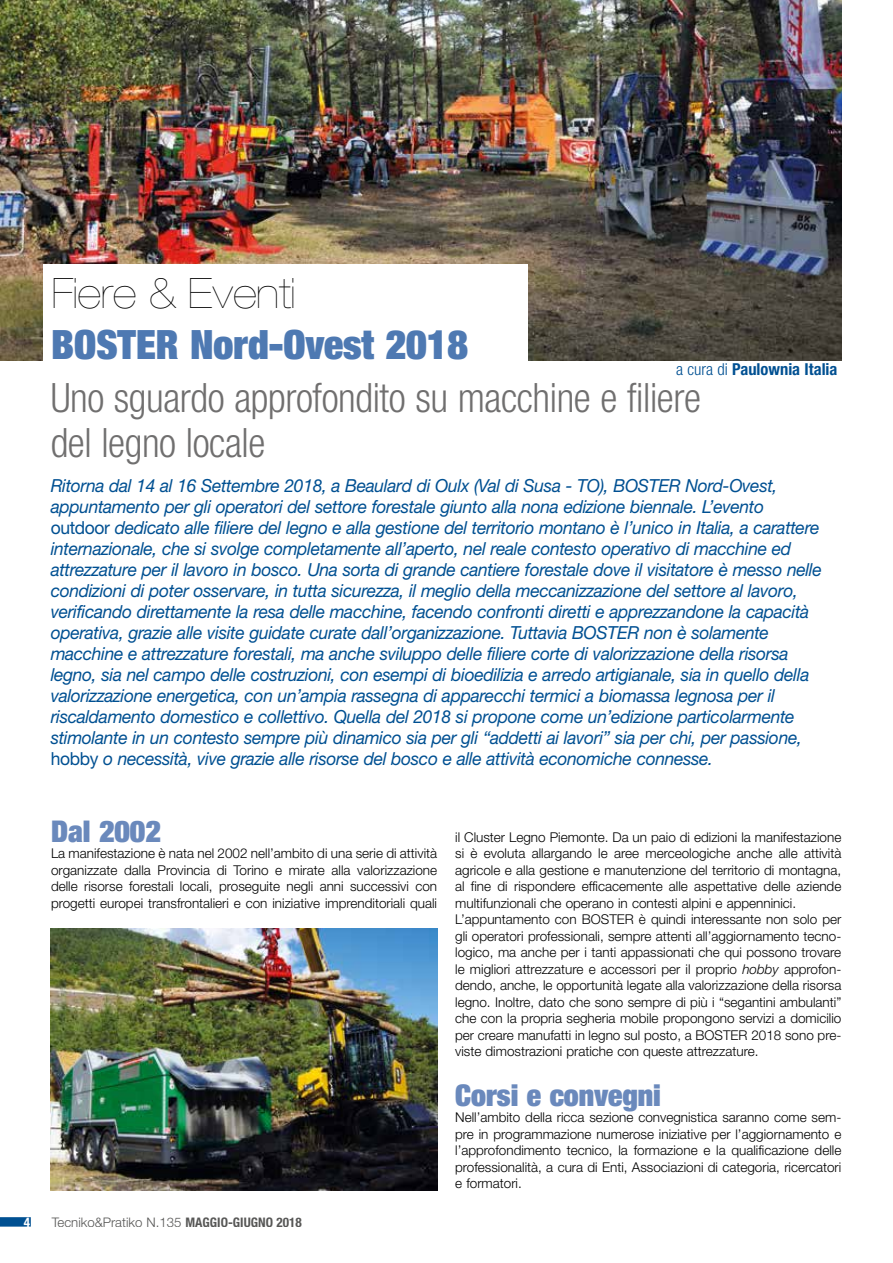
<style>
.page{position:relative;width:893px;height:1263px;background:#fff}
.page>*{position:absolute;margin:0;border:0;box-sizing:border-box;transform-origin:0 0}
.t1{font:200 expanded 42px "Helvetica Neue LT Std";color:#000;scale:.92 1}
.t2{font:300 condensed 40.5px/45px "Helvetica Neue LT Std";letter-spacing:-.01em;color:#706f6f}
.t3{font:900 condensed 40.5px "Helvetica Neue LT Std";color:#4e79b2}
.t4{font:900 condensed 30px "Helvetica Neue LT Std";color:#6a89bc}
.t5{font:italic 18px/21px "Helvetica Neue LT Std";letter-spacing:-.02em;color:#005092}
.t6{font:700 condensed 16.5px "Helvetica Neue LT Std";color:#005092}
.t7{font:300 13.5px/16.5px "Helvetica Neue LT Std";color:#000;text-align:justify}
.t8{font:300 13.2px "Helvetica Neue LT Std";color:#575756}
.t9{font:700 condensed 13.2px "Helvetica Neue LT Std";color:#fff}
.s1{font-weight:300}
.s2{font-style:normal}
.s3{font-weight:700;font-stretch:condensed}
.s4{font-style:italic}
</style>
<div class="page">
<div style="left:0;top:1217px;width:31px;height:9px;background:#005092"></div>
<img style="left:0;top:0;width:842px;height:361px">
<div style="left:43px;top:264px;width:484px;height:119px;background:#fff"></div>
<img style="left:51px;top:929px;width:387px;height:262px">
<h1 class="t1" style="left:51px;top:268px;width:267px">Fiere &amp; Eventi</h1>
<h2 class="t3" style="left:51px;top:319px;width:418px">BOSTER Nord-Ovest 2018</h2>
<p class="t6" style="left:676px;top:359px;width:163px"><span class="s1">a cura di</span> Paulownia Italia</p>
<h2 class="t2" style="left:51px;top:375px;width:652px">Uno sguardo approfondito su macchine e filiere del legno locale</h2>
<p class="t5" style="left:51px;top:475px;width:773px">Ritorna dal 14 al 16 Settembre 2018, a Beaulard di Oulx (Val di Susa - TO), BOSTER Nord-Ovest, appuntamento per gli operatori del settore forestale giunto alla nona edizione biennale. L’evento <span class="s2">outdoor</span> dedicato alle filiere del legno e alla gestione del territorio montano è l’unico in Italia, a carattere internazionale, che si svolge completamente all’aperto, nel reale contesto operativo di macchine ed attrezzature per il lavoro in bosco. Una sorta di grande cantiere forestale dove il visitatore è messo nelle condizioni di poter osservare, in tutta sicurezza, il meglio della meccanizzazione del settore al lavoro, verificando direttamente la resa delle macchine, facendo confronti diretti e apprezzandone la capacità operativa, grazie alle visite guidate curate dall’organizzazione. Tuttavia BOSTER non è solamente macchine e attrezzature forestali, ma anche sviluppo delle filiere corte di valorizzazione della risorsa legno, sia nel campo delle costruzioni, con esempi di bioedilizia e arredo artigianale, sia in quello della valorizzazione energetica, con un’ampia rassegna di apparecchi termici a biomassa legnosa per il riscaldamento domestico e collettivo. Quella del 2018 si propone come un’edizione particolarmente stimolante in un contesto sempre più dinamico sia per gli “addetti ai lavori” sia per chi, per passione, <span class="s2">hobby</span> o necessità, vive grazie alle risorse del bosco e alle attività economiche connesse.</p>
<h3 class="t4" style="left:51px;top:812px;width:111px">Dal 2002</h3>
<p class="t7" style="left:51px;top:845px;width:388px">La manifestazione è nata nel 2002 nell’ambito di una serie di attività organizzate dalla Provincia di Torino e mirate alla valorizzazione delle risorse forestali locali, proseguite negli anni successivi con progetti europei transfrontalieri e con iniziative imprenditoriali quali</p>
<p class="t9" style="left:24px;top:1214px;width:8px">4</p>
<p class="t8" style="left:52px;top:1214px;width:252px">Tecniko&amp;Pratiko N.135 <span class="s3">MAGGIO-GIUGNO 2018</span></p>
<p class="t7" style="left:455px;top:828px;width:388px;text-align:left">il Cluster Legno Piemonte. Da un paio di edizioni la manifestazione si è evoluta allargando le aree merceologiche anche alle attività agricole e alla gestione e manutenzione del territorio di montagna, al fine di rispondere efficacemente alle aspettative delle aziende multifunzionali che operano in contesti alpini e appenninici.<br>L’appuntamento con BOSTER è quindi interessante non solo per gli operatori professionali, sempre attenti all’aggiornamento tecno&shy;logico, ma anche per i tanti appassionati che qui possono trovare le migliori attrezzature e accessori per il proprio <span class="s4">hobby</span> approfon&shy;dendo, anche, le opportunità legate alla valorizzazione della risorsa legno. Inoltre, dato che sono sempre di più i “segantini ambulanti” che con la propria segheria mobile propongono servizi a domicilio per creare manufatti in legno sul posto, a BOSTER 2018 sono pre&shy;viste dimostrazioni pratiche con queste attrezzature.</p>
<h3 class="t4" style="left:455px;top:1076px;width:207px">Corsi e convegni</h3>
<p class="t7" style="left:455px;top:1109px;width:388px">Nell’ambito della ricca sezione convegnistica saranno come sem&shy;pre in programmazione numerose iniziative per l’aggiornamento e l’approfondimento tecnico, la formazione e la qualificazione delle professionalità, a cura di Enti, Associazioni di categoria, ricercatori e formatori.</p>
</div>
